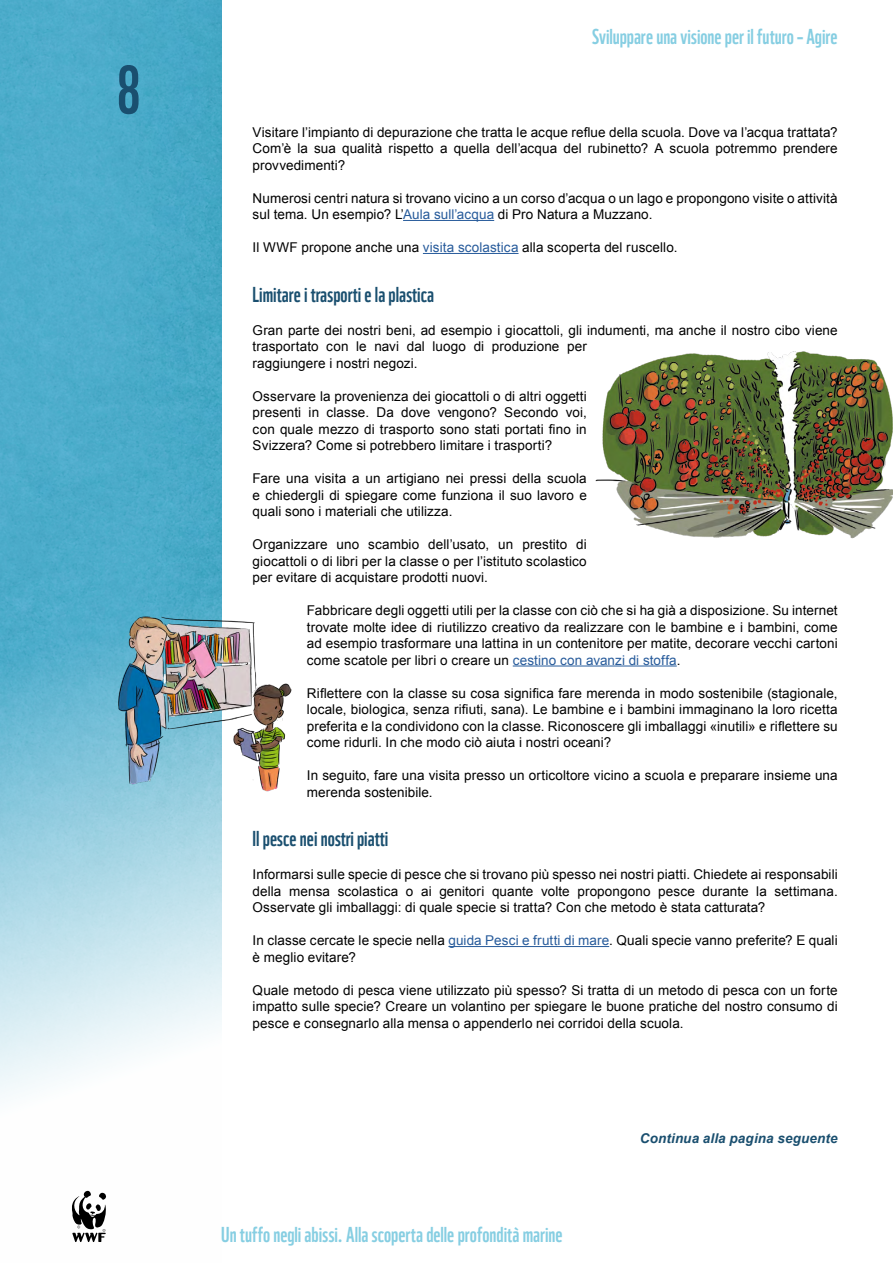
<style>
.page{position:relative;width:893px;height:1263px;background:#fff}
.page>*{position:absolute;margin:0;border:0;box-sizing:border-box;transform-origin:0 0}
.t1{font:66px "WWF";color:#1a4f6f}
.t2{font:21px "WWF";color:#86cee2}
.t3{font:21px "WWF";color:#1a4f6f}
.t4{font:13.5px/16.5px "Arial";letter-spacing:.005em;color:#000;text-align:justify}
.t5{font:italic 700 13.5px "Arial";letter-spacing:.01em;color:#1a4f6f}
.s1{color:#275b9b}
</style>
<div class="page">
<img style="left:0;top:0;width:221px;height:1095px">
<svg style="left:72px;top:1190px;width:34px;height:52px"></svg>
<hr style="left:403px;top:220px;width:91px;height:1px;background:#275b9b">
<hr style="left:423px;top:253px;width:96px;height:1px;background:#275b9b">
<hr style="left:513px;top:665px;width:164px;height:1px;background:#275b9b">
<hr style="left:448px;top:946px;width:161px;height:1px;background:#275b9b">
<img style="left:96px;top:599px;width:196px;height:198px">
<img style="left:595px;top:351px;width:298px;height:188px">
<h1 class="t1" style="left:117px;top:38px;width:26px">8</h1>
<h2 class="t2" style="left:592px;top:20px;width:247px">Sviluppare una visione per il futuro – Agire</h2>
<p class="t4" style="left:253px;top:124px;width:587px">Visitare l’impianto di depurazione che tratta le acque reflue della scuola. Dove va l’acqua trattata?<br>Com’è la sua qualità rispetto a quella dell’acqua del rubinetto? A scuola potremmo prendere provvedimenti?</p>
<p class="t4" style="left:253px;top:190px;width:586px">Numerosi centri natura si trovano vicino a un corso d’acqua o un lago e propongono visite o attività sul tema. Un esempio? L’<span class="s1">Aula sull’acqua</span> di Pro Natura a Muzzano.</p>
<p class="t4" style="left:253px;top:239px;width:426px">Il WWF propone anche una <span class="s1">visita scolastica</span> alla scoperta del ruscello.</p>
<h2 class="t3" style="left:253px;top:278px;width:183px">Limitare i trasporti e la plastica</h2>
<p class="t4" style="left:253px;top:322px;width:587px;text-align:left">Gran parte dei nostri beni, ad esempio i giocattoli, gli indumenti, ma anche il nostro cibo viene trasportato con le navi dal luogo di produzione per<br>raggiungere i nostri negozi.</p>
<p class="t4" style="left:253px;top:388px;width:336px">Osservare la provenienza dei giocattoli o di altri oggetti presenti in classe. Da dove vengono? Secondo voi, con quale mezzo di trasporto sono stati portati fino in Svizzera? Come si potrebbero limitare i trasporti?</p>
<p class="t4" style="left:253px;top:470px;width:336px">Fare una visita a un artigiano nei pressi della scuola e chiedergli di spiegare come funziona il suo lavoro e quali sono i materiali che utilizza.</p>
<p class="t4" style="left:253px;top:536px;width:336px">Organizzare uno scambio dell’usato, un prestito di giocattoli o di libri per la classe o per l’istituto scolastico per evitare di acquistare prodotti nuovi.</p>
<p class="t4" style="left:307px;top:602px;width:532px">Fabbricare degli oggetti utili per la classe con ciò che si ha già a disposizione. Su internet trovate molte idee di riutilizzo creativo da realizzare con le bambine e i bambini, come ad esempio trasformare una lattina in un contenitore per matite, decorare vecchi cartoni come scatole per libri o creare un <span class="s1">cestino con avanzi di stoffa</span>.</p>
<p class="t4" style="left:307px;top:685px;width:532px">Riflettere con la classe su cosa significa fare merenda in modo sostenibile (stagionale, locale, biologica, senza rifiuti, sana). Le bambine e i bambini immaginano la loro ricetta preferita e la condividono con la classe. Riconoscere gli imballaggi «inutili» e riflettere su come ridurli. In che modo ciò aiuta i nostri oceani?</p>
<p class="t4" style="left:307px;top:767px;width:532px">In seguito, fare una visita presso un orticoltore vicino a scuola e preparare insieme una merenda sostenibile.</p>
<h2 class="t3" style="left:253px;top:822px;width:137px">Il pesce nei nostri piatti</h2>
<p class="t4" style="left:253px;top:866px;width:587px">Informarsi sulle specie di pesce che si trovano più spesso nei nostri piatti. Chiedete ai responsabili della mensa scolastica o ai genitori quante volte propongono pesce durante la settimana.<br>Osservate gli imballaggi: di quale specie si tratta? Con che metodo è stata catturata?</p>
<p class="t4" style="left:253px;top:932px;width:586px">In classe cercate le specie nella <span class="s1">guida Pesci e frutti di mare</span>. Quali specie vanno preferite? E quali è meglio evitare?</p>
<p class="t4" style="left:253px;top:982px;width:587px">Quale metodo di pesca viene utilizzato più spesso? Si tratta di un metodo di pesca con un forte impatto sulle specie? Creare un volantino per spiegare le buone pratiche del nostro consumo di pesce e consegnarlo alla mensa o appenderlo nei corridoi della scuola.</p>
<h2 class="t2" style="left:221px;top:1218px;width:343px">Un tuffo negli abissi. Alla scoperta delle profondità marine</h2>
<p class="t5" style="left:640px;top:1130px;width:199px">Continua alla pagina seguente</p>
</div>
